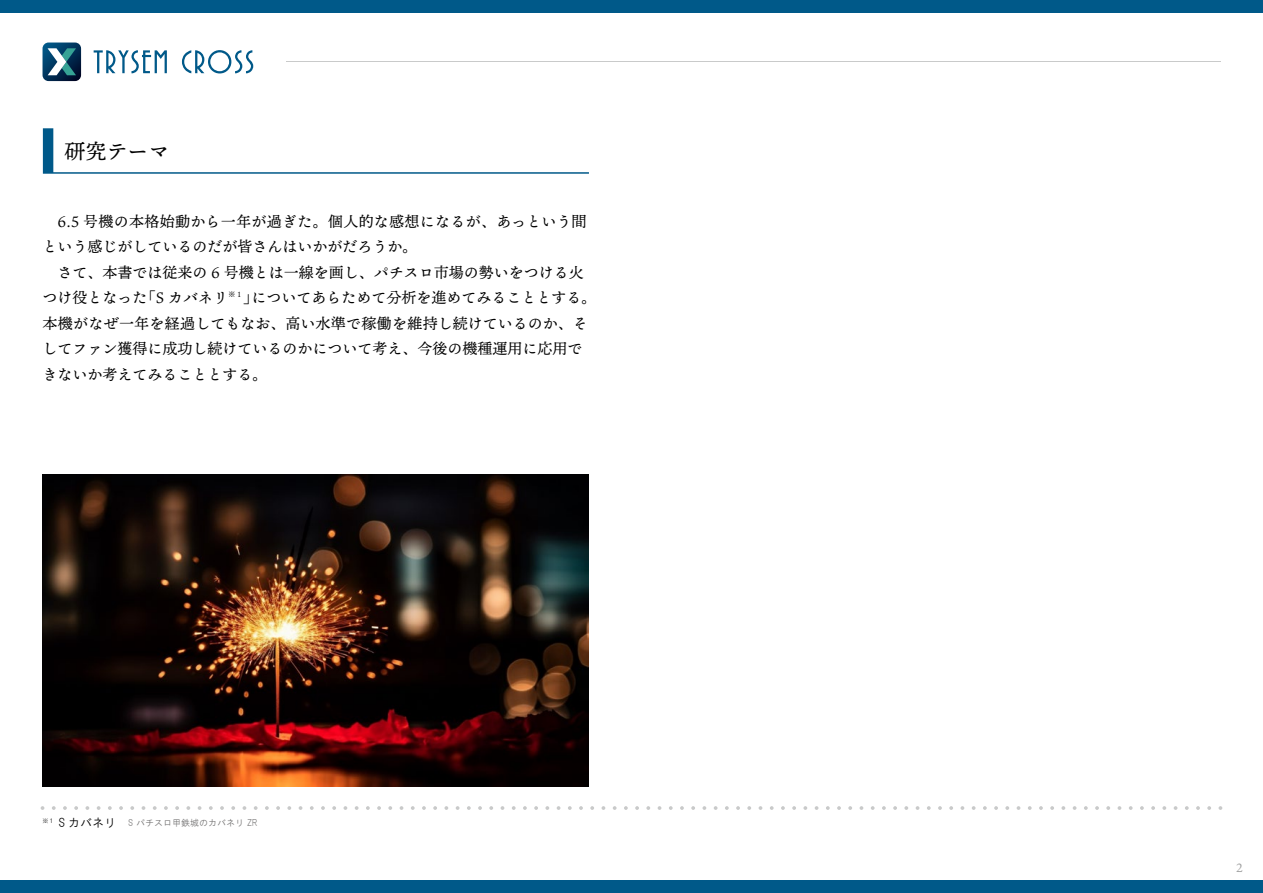
<style>
.page{position:relative;width:1263px;height:893px;background:#fff}
.page>*{position:absolute;margin:0;border:0;box-sizing:border-box;transform-origin:0 0}
.t1{font:21px "Ten Mincho Text";color:#000}
.t2{font:15px/25.5px "Ten Mincho Text";color:#000}
.t3{font:12px "Ten Mincho Text";color:#9fa0a0}
.t4{font:9px "HGS Gothic M";color:#727171}
.s1{font-size:12px;color:#000}
</style>
<div class="page">
<div style="left:0;top:0;width:1263px;height:13px;background:#005989"></div>
<div style="left:0;top:880px;width:1263px;height:13px;background:#005989"></div>
<svg style="left:94px;top:50px;width:73px;height:23px"></svg>
<svg style="left:182px;top:50px;width:71px;height:23px"></svg>
<svg style="left:43px;top:43px;width:38px;height:38px"></svg>
<svg style="left:41px;top:806px;width:3px;height:4px"></svg>
<svg style="left:52px;top:806px;width:1159px;height:4px"></svg>
<svg style="left:1218px;top:806px;width:4px;height:4px"></svg>
<hr style="left:286px;top:61px;width:934px;height:1px;background:#c9caca">
<svg style="left:43px;top:128px;width:546px;height:46px"></svg>
<img style="left:43px;top:474px;width:546px;height:313px">
<h1 class="t1" style="left:65px;top:139px;width:106px">研究テーマ</h1>
<p class="t2" style="left:43px;top:209px;width:555px;text-indent:15px">6.5 号機の本格始動から一年が過ぎた。個人的な感想になるが、あっという間という感じがしているのだが皆さんはいかがだろうか。<br>　さて、本書では従来の 6 号機とは一線を画し、パチスロ市場の勢いをつける火つけ役となった「S カバネリ<sup>※１</sup>」についてあらためて分析を進めてみることとする。本機がなぜ一年を経過してもなお、高い水準で稼働を維持し続けているのか、そしてファン獲得に成功し続けているのかについて考え、今後の機種運用に応用できないか考えてみることとする。</p>
<p class="t4" style="left:42px;top:818px;width:216px"><sup>※１</sup> <span class="s1">S カバネリ　</span>S パチスロ甲鉄城のカバネリ ZR</p>
<p class="t3" style="left:1236px;top:861px;width:8px">2</p>
</div>
